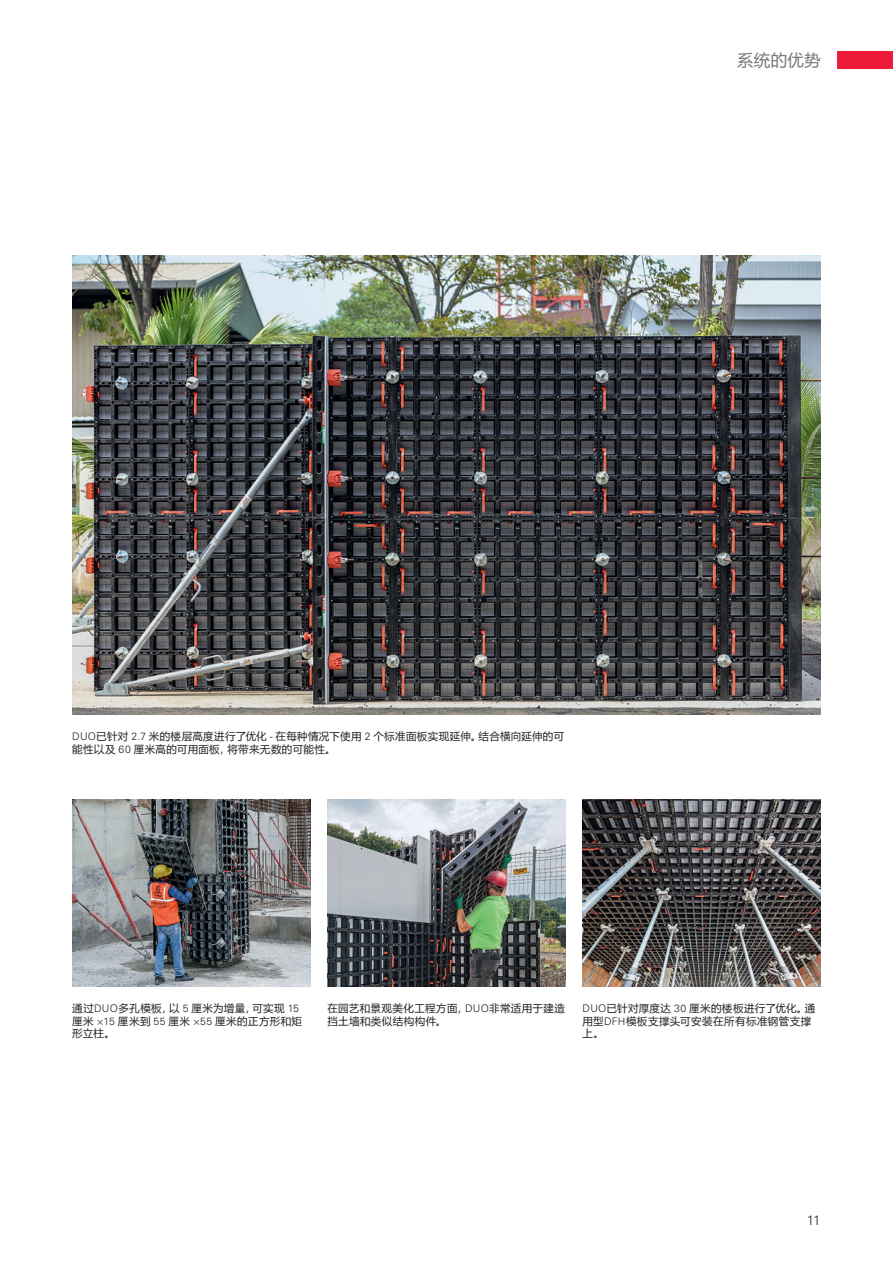
<style>
.page{position:relative;width:893px;height:1263px;background:#fff}
.page>*{position:absolute;margin:0;border:0;box-sizing:border-box;transform-origin:0 0}
.t1{font:16.5px "Microsoft Ya Hei";letter-spacing:.02em;color:#76787b}
.t2{font:300 13.5px "Univers LT Pro";color:#231f20}
.t3{font:10.5px/12.8px "Microsoft Ya Hei";letter-spacing:.035em;color:#231f20}
.s1{font-family:"Univers LT Pro";font-weight:300}
</style>
<div class="page">
<div style="left:838px;top:51px;width:55px;height:17px;background:#ed1a3a"></div>
<img style="left:72px;top:255px;width:749px;height:459px">
<img style="left:72px;top:799px;width:238px;height:187px">
<img style="left:583px;top:799px;width:238px;height:187px">
<img style="left:327px;top:799px;width:239px;height:187px">
<h1 class="t1" style="left:737px;top:49px;width:85px">系统的优势</h1>
<p class="t3" style="left:72px;top:729px;width:493px"><span class="s1">DUO</span>已针对 <span class="s1">2.7</span> 米的楼层高度进行了优化 <span class="s1">-</span> 在每种情况下使用 <span class="s1">2</span> 个标准面板实现延伸。结合横向延伸的可能性以及 <span class="s1">60</span> 厘米高的可用面板，将带来无数的可能性。</p>
<p class="t3" style="left:72px;top:1001px;width:231px">通过<span class="s1">DUO</span>多孔模板，以 <span class="s1">5</span> 厘米为增量，可实现 <span class="s1">15</span>厘米 <span class="s1">×15</span> 厘米到 <span class="s1">55</span> 厘米 <span class="s1">×55</span> 厘米的正方形和矩形立柱。</p>
<p class="t3" style="left:327px;top:1001px;width:239px">在园艺和景观美化工程方面，<span class="s1">DUO</span>非常适用于建造挡土墙和类似结构构件。</p>
<p class="t3" style="left:582px;top:1001px;width:234px"><span class="s1">DUO</span>已针对厚度达 <span class="s1">30</span> 厘米的楼板进行了优化。通用型<span class="s1">DFH</span>模板支撑头可安装在所有标准钢管支撑上。</p>
<p class="t2" style="left:807px;top:1212px;width:15px">11</p>
</div>
